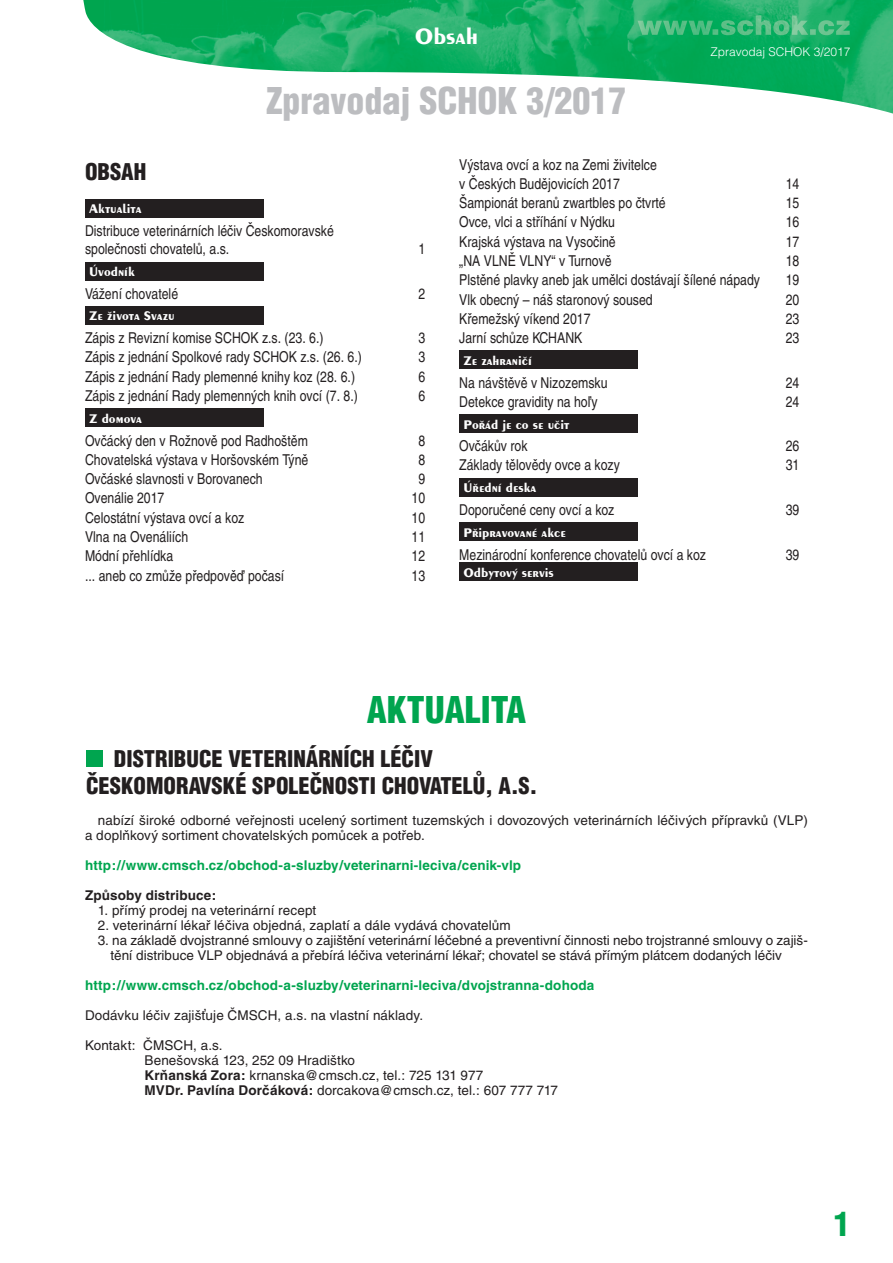
<style>
.page{position:relative;width:893px;height:1263px;background:#fff}
.page>*{position:absolute;margin:0;border:0;box-sizing:border-box;transform-origin:0 0}
.t1{font:36px "Suise Cond Black CE";color:#bcbdc0}
.t2{font:36px "Suise Cond Black CE";color:#00a54f}
.t3{font:33px "Suise Cond Black CE";color:#00a54f}
.t4{font:24px "Penguin CE Bold";color:#fff}
.t5{font:22.5px/27px "Suise Cond Black CE";color:#231f20}
.t6{font:15px/18.5px "Suise C Cond CE";color:#231f20}
.t7{font:13.5px/15px "Suise CE";letter-spacing:.005em;color:#231f20}
.t8{font:700 13.5px "Suise CE";letter-spacing:.01em;color:#00a54f}
.t9{font:13.5px "Penguin CE Bold";color:#fff}
.t10{font:700 13.5px "Suise CE";letter-spacing:.01em;color:#231f20}
.t11{font:12px "Suise Light CE";color:#fff}
.s1{font-weight:700}
</style>
<div class="page">
<img style="left:83px;top:0;width:810px;height:114px">
<img style="left:638px;top:15px;width:212px;height:20px">
<div style="left:85px;top:199px;width:179px;height:18px;background:#231f20"></div>
<div style="left:85px;top:262px;width:179px;height:18px;background:#231f20"></div>
<div style="left:85px;top:306px;width:179px;height:18px;background:#231f20"></div>
<div style="left:85px;top:409px;width:179px;height:18px;background:#231f20"></div>
<div style="left:459px;top:351px;width:179px;height:18px;background:#231f20"></div>
<div style="left:459px;top:415px;width:179px;height:18px;background:#231f20"></div>
<div style="left:459px;top:478px;width:179px;height:18px;background:#231f20"></div>
<div style="left:459px;top:523px;width:179px;height:18px;background:#231f20"></div>
<div style="left:459px;top:562px;width:179px;height:18px;background:#231f20"></div>
<div style="left:86px;top:750px;width:17px;height:17px;background:#00a54f"></div>
<h3 class="t4" style="left:415px;top:22px;width:65px">Obsah</h3>
<h1 class="t1" style="left:266px;top:76px;width:362px">Zpravodaj SCHOK 3/2017</h1>
<p class="t11" style="left:710px;top:45px;width:142px">Zpravodaj SCHOK 3/2017</p>
<h3 class="t5" style="left:85px;top:157px;width:63px">OBSAH</h3>
<p class="t9" style="left:89px;top:201px;width:54px">Aktualita</p>
<p class="t6" style="left:85px;top:221px;width:250px">Distribuce veterinárních léčiv Českomoravské společnosti chovatelů, a.s.</p>
<p class="t6" style="left:418px;top:240px;width:8px">1</p>
<p class="t9" style="left:89px;top:264px;width:47px">Úvodník</p>
<p class="t6" style="left:85px;top:284px;width:95px">Vážení chovatelé</p>
<p class="t6" style="left:418px;top:284px;width:8px">2</p>
<p class="t9" style="left:89px;top:308px;width:87px">Ze života Svazu</p>
<p class="t6" style="left:85px;top:328px;width:240px">Zápis z Revizní komise SCHOK z.s. (23. 6.)</p>
<p class="t6" style="left:418px;top:328px;width:8px">3</p>
<p class="t6" style="left:85px;top:348px;width:278px">Zápis z jednání Spolkové rady SCHOK z.s. (26. 6.)</p>
<p class="t6" style="left:418px;top:348px;width:8px">3</p>
<p class="t6" style="left:85px;top:367px;width:272px">Zápis z jednání Rady plemenné knihy koz (28. 6.)</p>
<p class="t6" style="left:418px;top:367px;width:8px">6</p>
<p class="t6" style="left:85px;top:386px;width:274px">Zápis z jednání Rady plemenných knih ovcí (7. 8.)</p>
<p class="t6" style="left:418px;top:386px;width:8px">6</p>
<p class="t9" style="left:89px;top:411px;width:54px">Z domova</p>
<p class="t6" style="left:85px;top:431px;width:224px">Ovčácký den v Rožnově pod Radhoštěm</p>
<p class="t6" style="left:418px;top:431px;width:8px">8</p>
<p class="t6" style="left:85px;top:450px;width:225px">Chovatelská výstava v Horšovském Týně</p>
<p class="t6" style="left:418px;top:450px;width:8px">8</p>
<p class="t6" style="left:85px;top:469px;width:179px">Ovčáské slavnosti v Borovanech</p>
<p class="t6" style="left:418px;top:469px;width:8px">9</p>
<p class="t6" style="left:85px;top:489px;width:81px">Ovenálie 2017</p>
<p class="t6" style="left:412px;top:489px;width:15px">10</p>
<p class="t6" style="left:85px;top:508px;width:161px">Celostátní výstava ovcí a koz</p>
<p class="t6" style="left:412px;top:508px;width:15px">10</p>
<p class="t6" style="left:85px;top:527px;width:105px">Vlna na Ovenáliích</p>
<p class="t6" style="left:412px;top:527px;width:15px">11</p>
<p class="t6" style="left:85px;top:547px;width:90px">Módní přehlídka</p>
<p class="t6" style="left:412px;top:547px;width:15px">12</p>
<p class="t6" style="left:85px;top:566px;width:201px">... aneb co zmůže předpověď počasí</p>
<p class="t6" style="left:412px;top:566px;width:15px">13</p>
<p class="t6" style="left:459px;top:156px;width:199px">Výstava ovcí a koz na Zemi živitelce v Českých Budějovicích 2017</p>
<p class="t6" style="left:786px;top:174px;width:15px">14</p>
<p class="t6" style="left:459px;top:193px;width:208px">Šampionát beranů zwartbles po čtvrté</p>
<p class="t6" style="left:786px;top:193px;width:15px">15</p>
<p class="t6" style="left:459px;top:213px;width:157px">Ovce, vlci a stříhání v Nýdku</p>
<p class="t6" style="left:786px;top:213px;width:15px">16</p>
<p class="t6" style="left:459px;top:232px;width:158px">Krajská výstava na Vysočině</p>
<p class="t6" style="left:786px;top:232px;width:15px">17</p>
<p class="t6" style="left:459px;top:251px;width:154px">„NA VLNĚ VLNY“ v Turnově</p>
<p class="t6" style="left:786px;top:251px;width:15px">18</p>
<p class="t6" style="left:459px;top:271px;width:302px">Plstěné plavky aneb jak umělci dostávají šílené nápady</p>
<p class="t6" style="left:786px;top:271px;width:15px">19</p>
<p class="t6" style="left:459px;top:290px;width:195px">Vlk obecný – náš staronový soused</p>
<p class="t6" style="left:786px;top:290px;width:15px">20</p>
<p class="t6" style="left:459px;top:309px;width:133px">Křemežský víkend 2017</p>
<p class="t6" style="left:786px;top:309px;width:15px">23</p>
<p class="t6" style="left:459px;top:329px;width:125px">Jarní schůze KCHANK</p>
<p class="t6" style="left:786px;top:329px;width:15px">23</p>
<p class="t9" style="left:463px;top:353px;width:70px">Ze zahraničí</p>
<p class="t6" style="left:459px;top:373px;width:150px">Na návštěvě v Nizozemsku</p>
<p class="t6" style="left:786px;top:373px;width:15px">24</p>
<p class="t6" style="left:459px;top:392px;width:140px">Detekce gravidity na hoľy</p>
<p class="t6" style="left:786px;top:392px;width:15px">24</p>
<p class="t9" style="left:463px;top:417px;width:107px">Pořád je co se učit</p>
<p class="t6" style="left:459px;top:436px;width:70px">Ovčákův rok</p>
<p class="t6" style="left:786px;top:436px;width:15px">26</p>
<p class="t6" style="left:459px;top:456px;width:162px">Základy tělovědy ovce a kozy</p>
<p class="t6" style="left:786px;top:456px;width:15px">31</p>
<p class="t9" style="left:463px;top:480px;width:74px">Úřední deska</p>
<p class="t6" style="left:459px;top:500px;width:157px">Doporučené ceny ovcí a koz</p>
<p class="t6" style="left:786px;top:500px;width:15px">39</p>
<p class="t9" style="left:463px;top:525px;width:104px">Připravované akce</p>
<p class="t6" style="left:459px;top:545px;width:248px">Mezinárodní konference chovatelů ovcí a koz</p>
<p class="t6" style="left:786px;top:545px;width:15px">39</p>
<p class="t9" style="left:463px;top:564px;width:92px">Odbytový servis</p>
<h1 class="t2" style="left:367px;top:686px;width:161px">AKTUALITA</h1>
<h3 class="t5" style="left:86px;top:744px;width:453px;text-indent:28px">DISTRIBUCE VETERINÁRNÍCH LÉČIV<br>ČESKOMORAVSKÉ SPOLEČNOSTI CHOVATELŮ, A.S.</h3>
<p class="t7" style="left:85px;top:812px;width:724px;text-indent:13px">nabízí široké odborné veřejnosti ucelený sortiment tuzemských i dovozových veterinárních léčivých přípravků (VLP) a doplňkový sortiment chovatelských pomůcek a potřeb.</p>
<p class="t8" style="left:85px;top:857px;width:438px">http://www.cmsch.cz/obchod-a-sluzby/veterinarni-leciva/cenik-vlp</p>
<p class="t10" style="left:85px;top:887px;width:133px">Způsoby distribuce:</p>
<p class="t7" style="left:98px;top:902px;width:220px">1. přímý prodej na veterinární recept</p>
<p class="t7" style="left:98px;top:917px;width:415px">2. veterinární lékař léčiva objedná, zaplatí a dále vydává chovatelům</p>
<p class="t7" style="left:111px;top:932px;width:699px;text-indent:-13px">3. na základě dvojstranné smlouvy o zajištění veterinární léčebné a preventivní činnosti nebo trojstranné smlouvy o zajiš&shy;tění distribuce VLP objednává a přebírá léčiva veterinární lékař; chovatel se stává přímým plátcem dodaných léčiv</p>
<p class="t8" style="left:85px;top:977px;width:511px">http://www.cmsch.cz/obchod-a-sluzby/veterinarni-leciva/dvojstranna-dohoda</p>
<p class="t7" style="left:85px;top:1007px;width:340px">Dodávku léčiv zajišťuje ČMSCH, a.s. na vlastní náklady.</p>
<p class="t7" style="left:145px;top:1037px;width:415px;text-indent:-60px">Kontakt: ČMSCH, a.s.<br>Benešovská 123, 252 09 Hradištko<br><span class="s1">Krňanská Zora:</span> krnanska@cmsch.cz, tel.: 725 131 977<br><span class="s1">MVDr. Pavlína Dorčáková:</span> dorcakova@cmsch.cz, tel.: 607 777 717</p>
<h2 class="t3" style="left:834px;top:1202px;width:18px">1</h2>
</div>
